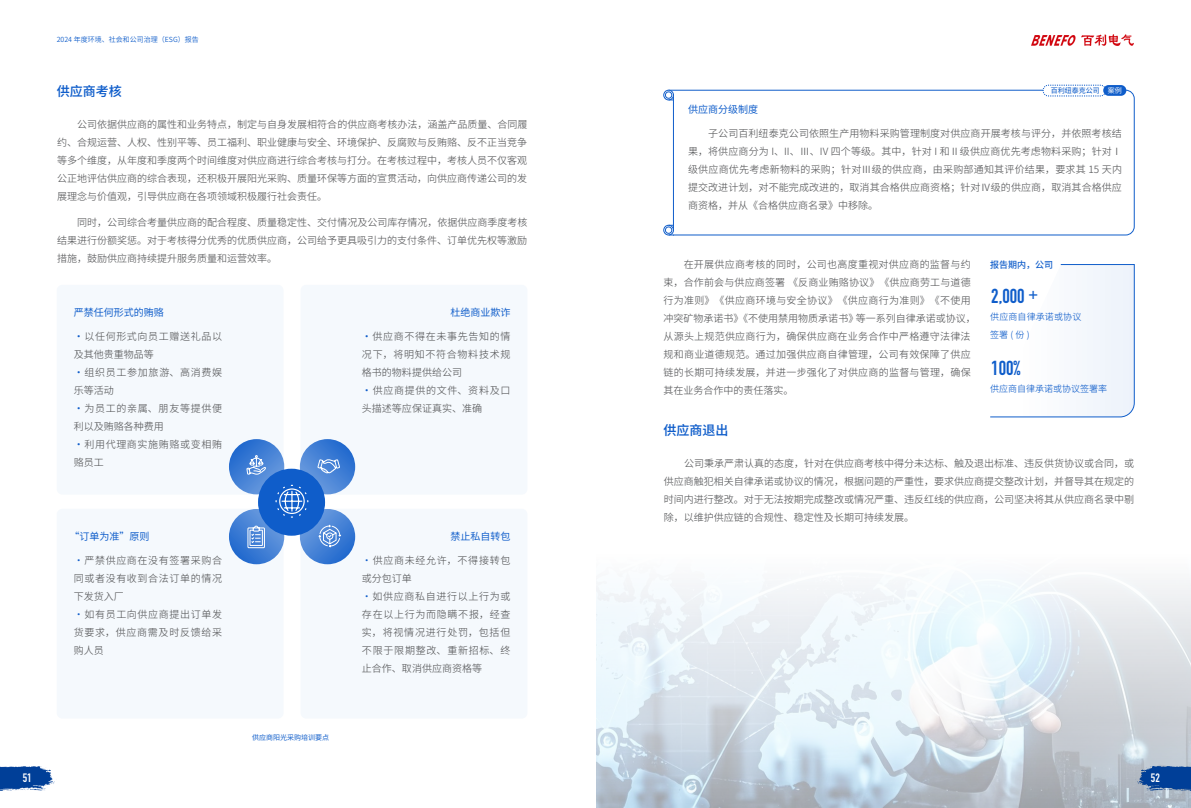
<style>
.page{position:relative;width:1191px;height:808px;background:#fff}
.page>*{position:absolute;margin:0;border:0;box-sizing:border-box;transform-origin:0 0}
.t1{font:700 20px "DIN Condensed";color:#0f5dca}
.t2{font:700 16px "DIN Condensed";color:#0f5dca}
.t3{font:13px "Dream Han Sans CN W18";color:#0f5dca}
.t4{font:700 12px "DIN Condensed";color:#fff}
.t5{font:10px/18px "Dream Han Sans CN W8";letter-spacing:.025em;color:#57585a;text-align:justify}
.t6{font:10px/18px "Dream Han Sans CN W8";letter-spacing:.065em;color:#57585a}
.t7{font:10px/18px "Dream Han Sans CN W8";letter-spacing:.07em;color:#57585a}
.t8{font:10px "Dream Han Sans CN W12";color:#0f5dca}
.t9{font:9px/18px "Dream Han Sans CN W8";color:#0f5dca}
.t10{font:9px "Dream Han Sans CN W16";color:#0f5dca}
.t11{font:7px "Dream Han Sans CN W10";color:#0f5dca}
.t12{font:7px "Dream Han Sans CN W12";color:#0f5dca}
.t13{font:7px "Dream Han Sans CN W14";color:#0f5dca}
.s1{font-family:"Dream Han Sans CN W12";color:#0f5dca}
.s2{color:#0f5dca}
.s3{font-family:"Dream Han Sans CN W12";color:#fff}
</style>
<div class="page">
<img style="left:0;top:767px;width:55px;height:23px">
<img style="left:1031px;top:34px;width:103px;height:12px">
<svg style="left:668px;top:90px;width:466px;height:145px"></svg>
<div style="left:663px;top:90px;width:10px;height:10px;border:1px solid #0f5dca;border-radius:50%"></div>
<div style="left:665px;top:92px;width:7px;height:6px;background:#fff;border-radius:50%"></div>
<div style="left:665px;top:92px;width:7px;height:6px;border:1px solid #0f5dca;border-radius:50%"></div>
<div style="left:663px;top:225px;width:10px;height:10px;border:1px solid #0f5dca;border-radius:50%"></div>
<div style="left:665px;top:227px;width:7px;height:7px;border:1px solid #0f5dca;border-radius:50%"></div>
<svg style="left:668px;top:225px;width:6px;height:11px"></svg>
<svg style="left:1042px;top:85px;width:64px;height:12px"></svg>
<div style="left:1103px;top:85px;width:23px;height:11px;background:#0f5dca;border-radius:5px"></div>
<div style="left:57px;top:285px;width:226px;height:210px;background:#f5f9fd;border-radius:6px"></div>
<div style="left:57px;top:509px;width:226px;height:209px;background:#f5f9fd;border-radius:6px"></div>
<div style="left:300px;top:285px;width:227px;height:210px;background:#f5f9fd;border-radius:6px"></div>
<div style="left:300px;top:509px;width:227px;height:209px;background:#f5f9fd;border-radius:6px"></div>
<div style="left:258px;top:469px;width:67px;height:67px;background:#0f5dca;border-radius:50%"></div>
<svg style="left:300px;top:439px;width:55px;height:55px;background:#3e7dd4"></svg>
<svg style="left:229px;top:439px;width:55px;height:55px;background:#3c7bd3"></svg>
<svg style="left:300px;top:509px;width:55px;height:55px;background:#3c7bd3"></svg>
<svg style="left:229px;top:509px;width:55px;height:55px;background:#3c7bd3"></svg>
<svg style="left:990px;top:264px;width:144px;height:153px"></svg>
<svg style="left:246px;top:455px;width:20px;height:20px"></svg>
<svg style="left:247px;top:526px;width:18px;height:22px"></svg>
<svg style="left:317px;top:459px;width:23px;height:14px"></svg>
<svg style="left:318px;top:524px;width:23px;height:24px"></svg>
<svg style="left:275px;top:484px;width:34px;height:34px"></svg>
<img style="left:596px;top:580px;width:595px;height:228px">
<p class="t4" style="left:23px;top:770px;width:10px">51</p>
<p class="t11" style="left:57px;top:35px;width:144px">2024 年度环境、社会和公司治理（ESG）报告</p>
<h3 class="t3" style="left:57px;top:83px;width:66px">供应商考核</h3>
<p class="t5" style="left:57px;top:115px;width:472px;text-indent:20px">公司依据供应商的属性和业务特点，制定与自身发展相符合的供应商考核办法，涵盖产品质量、合同履约、合规运营、人权、性别平等、员工福利、职业健康与安全、环境保护、反腐败与反贿赂、反不正当竞争等多个维度，从年度和季度两个时间维度对供应商进行综合考核与打分。在考核过程中，考核人员不仅客观公正地评估供应商的综合表现，还积极开展阳光采购、质量环保等方面的宣贯活动，向供应商传递公司的发展理念与价值观，引导供应商在各项领域积极履行社会责任。</p>
<p class="t5" style="left:57px;top:213px;width:472px;text-indent:20px">同时，公司综合考量供应商的配合程度、质量稳定性、交付情况及公司库存情况，依据供应商季度考核结果进行份额奖惩。对于考核得分优秀的优质供应商，公司给予更具吸引力的支付条件、订单优先权等激励措施，鼓励供应商持续提升服务质量和运营效率。</p>
<p class="t8" style="left:74px;top:306px;width:92px">严禁任何形式的贿赂</p>
<p class="t6" style="left:74px;top:327px;width:150px"><span class="s1">·</span>以任何形式向员工赠送礼品以及其他贵重物品等<br><span class="s1">·</span>组织员工参加旅游、高消费娱乐等活动<br><span class="s1">·</span>为员工的亲属、朋友等提供便利以及贿赂各种费用<br><span class="s1">·</span>利用代理商实施贿赂或变相贿赂员工</p>
<p class="t8" style="left:69px;top:530px;width:81px">“订单为准”原则</p>
<p class="t6" style="left:74px;top:551px;width:150px"><span class="s2">·</span>严禁供应商在没有签署采购合同或者没有收到合法订单的情况下发货入厂<br><span class="s2">·</span>如有员工向供应商提出订单发货要求，供应商需及时反馈给采购人员</p>
<p class="t12" style="left:252px;top:733px;width:78px">供应商阳光采购培训要点</p>
<p class="t8" style="left:450px;top:306px;width:61px">杜绝商业欺诈</p>
<p class="t6" style="left:362px;top:327px;width:150px"><span class="s1">·</span>供应商不得在未事先告知的情况下，将明知不符合物料技术规格书的物料提供给公司<br><span class="s1">·</span>供应商提供的文件、资料及口头描述等应保证真实、准确</p>
<p class="t8" style="left:450px;top:530px;width:61px">禁止私自转包</p>
<p class="t7" style="left:362px;top:551px;width:150px"><span class="s2">·</span>供应商未经允许，不得接转包或分包订单<br><span class="s2">·</span>如供应商私自进行以上行为或存在以上行为而隐瞒不报，经查实，将视情况进行处罚，包括但不限于限期整改、重新招标、终止合作、取消供应商资格等</p>
<p class="t13" style="left:1050px;top:86px;width:73px">百利纽泰克公司 <span class="s3">案例</span></p>
<p class="t5" style="left:688px;top:124px;width:435px;text-indent:20px">子公司百利纽泰克公司依照生产用物料采购管理制度对供应商开展考核与评分，并依照考核结果，将供应商分为 I、II、Ⅲ、IV 四个等级。其中，针对 I 和Ⅱ级供应商优先考虑物料采购；针对Ⅰ级供应商优先考虑新物料的采购；针对Ⅲ级的供应商，由采购部通知其评价结果，要求其 15 天内提交改进计划，对不能完成改进的，取消其合格供应商资格；针对Ⅳ级的供应商，取消其合格供应商资格，并从《合格供应商名录》中移除。</p>
<p class="t8" style="left:688px;top:103px;width:71px">供应商分级制度</p>
<p class="t5" style="left:663px;top:255px;width:314px;text-align:left;text-indent:20px">在开展供应商考核的同时，公司也高度重视对供应商的监督与约束，合作前会与供应商签署 《反商业贿赂协议》《供应商劳工与道德行为准则》《供应商环境与安全协议》《供应商行为准则》《不使用冲突矿物承诺书》《不使用禁用物质承诺书》等一系列自律承诺或协议，从源头上规范供应商行为，确保供应商在业务合作中严格遵守法律法规和商业道德规范。通过加强供应商自律管理，公司有效保障了供应链的长期可持续发展，并进一步强化了对供应商的监督与管理，确保其在业务合作中的责任落实。</p>
<h3 class="t3" style="left:663px;top:422px;width:66px">供应商退出</h3>
<p class="t10" style="left:990px;top:259px;width:64px">报告期内，公司</p>
<h1 class="t1" style="left:991px;top:283px;width:35px">2,000</h1>
<p class="t9" style="left:990px;top:307px;width:93px">供应商自律承诺或协议签署(份)</p>
<h1 class="t1" style="left:991px;top:355px;width:31px">100%</h1>
<p class="t9" style="left:990px;top:379px;width:118px">供应商自律承诺或协议签署率</p>
<h2 class="t2" style="left:1028px;top:283px;width:11px">+</h2>
<p class="t5" style="left:664px;top:454px;width:472px;text-indent:20px">公司秉承严肃认真的态度，针对在供应商考核中得分未达标、触及退出标准、违反供货协议或合同，或供应商触犯相关自律承诺或协议的情况，根据问题的严重性，要求供应商提交整改计划，并督导其在规定的时间内进行整改。对于无法按期完成整改或情况严重、违反红线的供应商，公司坚决将其从供应商名录中剔除，以维护供应链的合规性、稳定性及长期可持续发展。</p>
<p class="t4" style="left:1150px;top:770px;width:10px">52</p>
</div>
